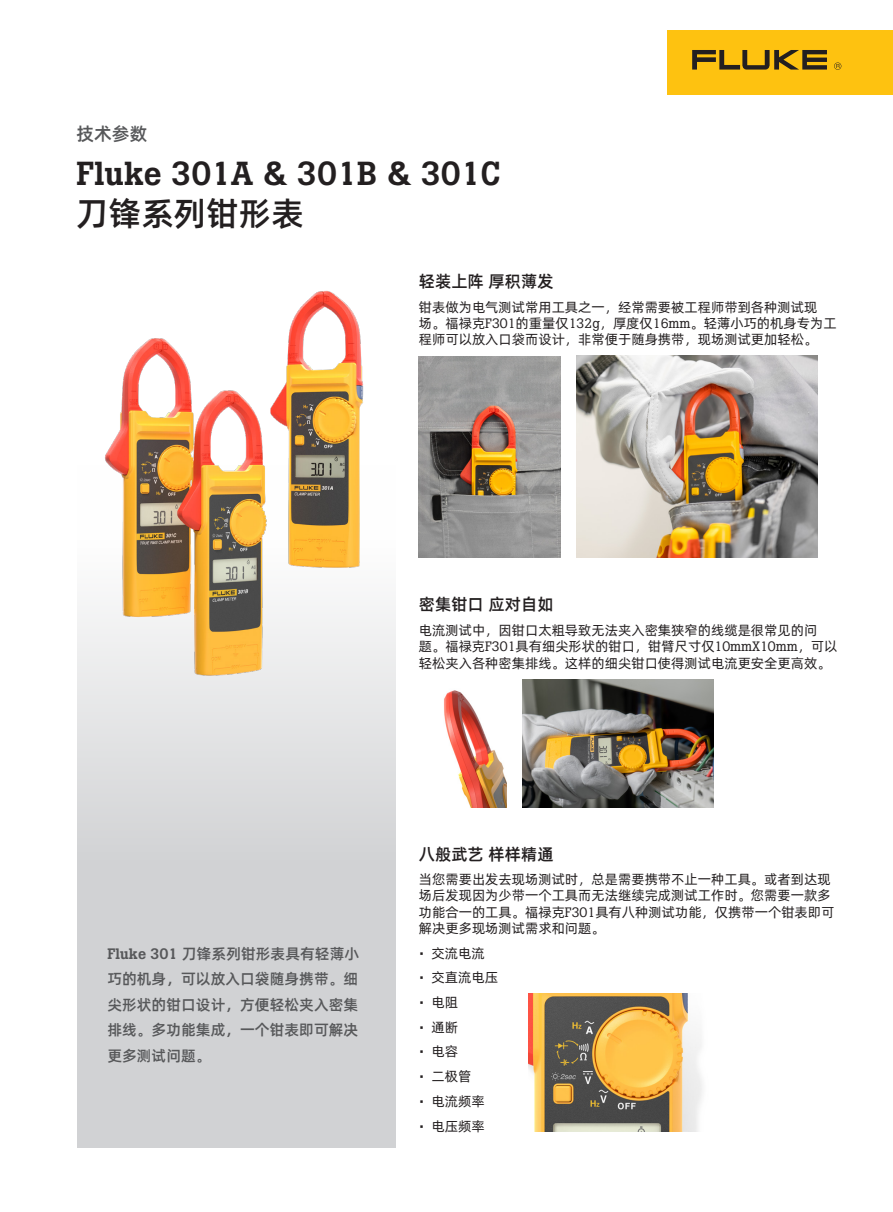
<style>
.page{position:relative;width:893px;height:1212px;background:#fff}
.page>*{position:absolute;margin:0;border:0;box-sizing:border-box;transform-origin:0 0}
.t1{font:500 33px "Boton Pro";color:#231f20}
.t2{font:33px "Alibaba Pu Hui Ti M";color:#231f20}
.t3{font:18px "Alibaba Pu Hui Ti M";color:#57585a}
.正文_标题{font:16.5px "Alibaba Pu Hui Ti M";color:#231f20}
.t4{font:15px/25.5px "Alibaba Pu Hui Ti M";color:#57585a;text-align:justify}
.正文_内容{font:13.5px/16.2px "Alibaba Pu Hui Ti R";color:#231f20}
.s1{font-family:"Boton Pro"}
.s2{font-family:"Boton Pro";font-weight:500}
</style>
<div class="page">
<div style="left:77px;top:466px;width:318px;height:682px;background:linear-gradient(to bottom,#fcfcfc,#c5c6c9)"></div>
<img style="left:419px;top:356px;width:141px;height:201px">
<img style="left:576px;top:355px;width:242px;height:202px">
<img style="left:444px;top:690px;width:62px;height:117px">
<img style="left:522px;top:679px;width:192px;height:128px">
<div style="left:668px;top:30px;width:225px;height:64px;background:#fec210"></div>
<svg style="left:692px;top:50px;width:135px;height:20px"></svg>
<svg style="left:834px;top:62px;width:7px;height:8px"></svg>
<img style="left:84px;top:291px;width:304px;height:417px">
<img style="left:528px;top:993px;width:174px;height:139px">
<p class="t3" style="left:77px;top:120px;width:72px">技术参数</p>
<p class="t1" style="left:77px;top:152px;width:426px">Fluke 301A &amp; 301B &amp; 301C</p>
<p class="t2" style="left:77px;top:187px;width:229px">刀锋系列钳形表</p>
<p class="正文_标题" style="left:419px;top:268px;width:136px">轻装上阵厚积薄发</p>
<p class="正文_内容" style="left:419px;top:298px;width:419px">钳表做为电气测试常用工具之一，经常需要被工程师带到各种测试现<br>场。福禄克<span class="s1">F301</span>的重量仅<span class="s1">132g</span>，厚度仅<span class="s1">16mm</span>。轻薄小巧的机身专为工程师可以放入口袋而设计，非常便于随身携带，现场测试更加轻松。</p>
<p class="正文_标题" style="left:419px;top:592px;width:136px">密集钳口应对自如</p>
<p class="正文_内容" style="left:419px;top:621px;width:420px">电流测试中，因钳口太粗导致无法夹入密集狭窄的线缆是很常见的问<br>题。福禄克<span class="s1">F301</span>具有细尖形状的钳口，钳臂尺寸仅<span class="s1">10mmX10mm</span>，可以轻松夹入各种密集排线。这样的细尖钳口使得测试电流更安全更高效。</p>
<p class="t4" style="left:107px;top:940px;width:253px"><span class="s2">Fluke 301</span> 刀锋系列钳形表具有轻薄小巧的机身，可以放入口袋随身携带。细尖形状的钳口设计，方便轻松夹入密集排线。多功能集成，一个钳表即可解决更多测试问题。</p>
<p class="正文_标题" style="left:419px;top:841px;width:136px">八般武艺样样精通</p>
<p class="正文_内容" style="left:419px;top:870px;width:417px">当您需要出发去现场测试时，总是需要携带不止一种工具。或者到达现场后发现因为少带一个工具而无法继续完成测试工作时。您需要一款多功能合一的工具。福禄克<span class="s1">F301</span>具有八种测试功能，仅携带一个钳表即可解决更多现场测试需求和问题。</p>
<p class="正文_内容" style="left:419px;top:944px;width:67px"><span class="s1">•</span> 交流电流</p>
<p class="正文_内容" style="left:419px;top:968px;width:81px"><span class="s1">•</span> 交直流电压</p>
<p class="正文_内容" style="left:419px;top:993px;width:41px"><span class="s1">•</span> 电阻</p>
<p class="正文_内容" style="left:419px;top:1018px;width:41px"><span class="s1">•</span> 通断</p>
<p class="正文_内容" style="left:419px;top:1043px;width:41px"><span class="s1">•</span> 电容</p>
<p class="正文_内容" style="left:419px;top:1067px;width:54px"><span class="s1">•</span> 二极管</p>
<p class="正文_内容" style="left:419px;top:1092px;width:67px"><span class="s1">•</span> 电流频率</p>
<p class="正文_内容" style="left:419px;top:1117px;width:67px"><span class="s1">•</span> 电压频率</p>
</div>
